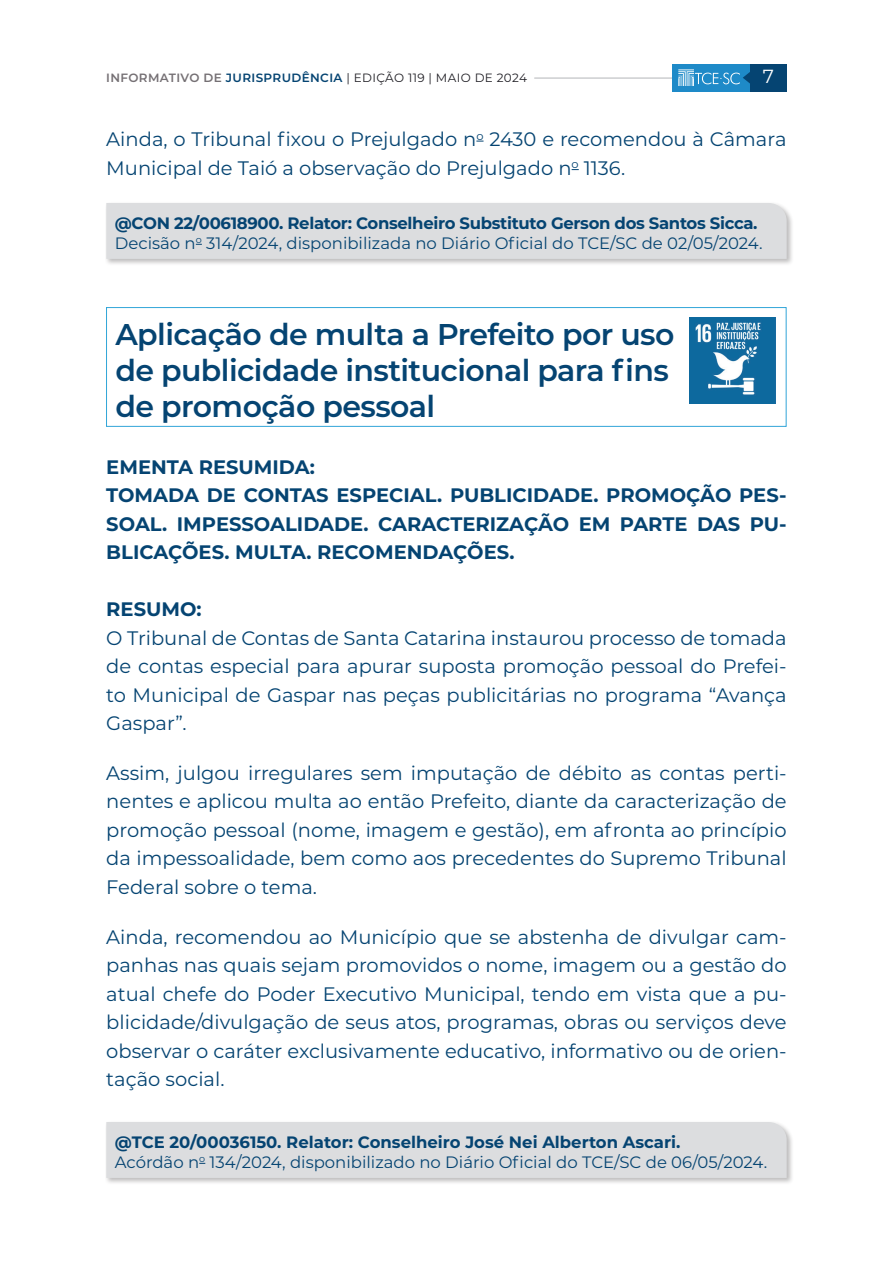
<style>
.page{position:relative;width:893px;height:1263px;background:#fff}
.page>*{position:absolute;margin:0;border:0;box-sizing:border-box;transform-origin:0 0}
.t1{font:600 30px/36px "Montserrat";letter-spacing:-.02em;color:#054472}
.t2{font:19.5px/28.5px "Montserrat";color:#054472;text-align:justify}
.t3{font:700 19.5px/28.5px "Montserrat";color:#054472}
.t4{font:18.9px "Montserrat";color:#fff}
.t5{font:16.5px/19.8px "Montserrat";color:#054472}
.t6{font:12px "Montserrat";letter-spacing:.03em;color:#1f1e24}
.s1{font-weight:600;color:#757074}
.s2{font-weight:600;color:#054472}
.s3{font-weight:700}
</style>
<div class="page">
<hr style="left:535px;top:77px;width:147px;height:2px;background:#bcbdc0">
<div style="left:672px;top:64px;width:80px;height:28px;background:#1e8ac8"></div>
<div style="left:750px;top:64px;width:37px;height:28px;background:#054472"></div>
<svg style="left:678px;top:69px;width:72px;height:17px"></svg>
<div style="left:106px;top:307px;width:680px;height:120px;border:1px solid #31a5d8"></div>
<img style="left:690px;top:318px;width:85px;height:85px">
<div style="left:105px;top:201px;width:689px;height:66px;background:#231f20;opacity:.3"></div>
<div style="left:106px;top:203px;width:681px;height:56px;background:#dcdddf"></div>
<div style="left:105px;top:1120px;width:689px;height:66px;background:#231f20;opacity:.3"></div>
<div style="left:106px;top:1122px;width:681px;height:56px;background:#dcdddf"></div>
<p class="t6" style="left:106px;top:70px;width:422px"><span class="s1">INFORMATIVO DE</span> <span class="s2">JURISPRUDÊNCIA</span> | EDIÇÃO 119 | MAIO DE 2024</p>
<p class="t4" style="left:763px;top:64px;width:13px">7</p>
<p class="t2" style="left:106px;top:125px;width:682px">Ainda, o Tribunal fixou o Prejulgado n<sup>o</sup> 2430 e recomendou à Câmara<br>Municipal de Taió a observação do Prejulgado n<sup>o</sup> 1136.</p>
<p class="t5" style="left:115px;top:213px;width:649px"><span class="s3">@CON 22/00618900. Relator: Conselheiro Substituto Gerson dos Santos Sicca.<br></span>Decisão n<sup>o</sup> 314/2024, disponibilizada no Diário Oficial do TCE/SC de 02/05/2024.</p>
<h1 class="t1" style="left:115px;top:315px;width:561px">Aplicação de multa a Prefeito por uso de publicidade institucional para fins de promoção pessoal</h1>
<p class="t3" style="left:106px;top:451px;width:682px">EMENTA RESUMIDA:<br>TOMADA DE CONTAS ESPECIAL. PUBLICIDADE. PROMOÇÃO PES-SOAL. IMPESSOALIDADE. CARACTERIZAÇÃO EM PARTE DAS PU-BLICAÇÕES. MULTA. RECOMENDAÇÕES.</p>
<p class="t3" style="left:106px;top:594px;width:97px">RESUMO:</p>
<p class="t2" style="left:106px;top:623px;width:682px">O Tribunal de Contas de Santa Catarina instaurou processo de tomada de contas especial para apurar suposta promoção pessoal do Prefei&shy;to Municipal de Gaspar nas peças publicitárias no programa “Avança Gaspar”.</p>
<p class="t2" style="left:106px;top:758px;width:682px">Assim, julgou irregulares sem imputação de débito as contas perti&shy;nentes e aplicou multa ao então Prefeito, diante da caracterização de promoção pessoal (nome, imagem e gestão), em afronta ao princípio da impessoalidade, bem como aos precedentes do Supremo Tribunal Federal sobre o tema.</p>
<p class="t2" style="left:106px;top:922px;width:682px">Ainda, recomendou ao Município que se abstenha de divulgar cam&shy;panhas nas quais sejam promovidos o nome, imagem ou a gestão do atual chefe do Poder Executivo Municipal, tendo em vista que a pu&shy;blicidade/divulgação de seus atos, programas, obras ou serviços deve observar o caráter exclusivamente educativo, informativo ou de orien&shy;tação social.</p>
<p class="t5" style="left:115px;top:1132px;width:654px"><span class="s3">@TCE 20/00036150. Relator: Conselheiro José Nei Alberton Ascari.<br></span>Acórdão n<sup>o</sup> 134/2024, disponibilizado no Diário Oficial do TCE/SC de 06/05/2024.</p>
</div>
